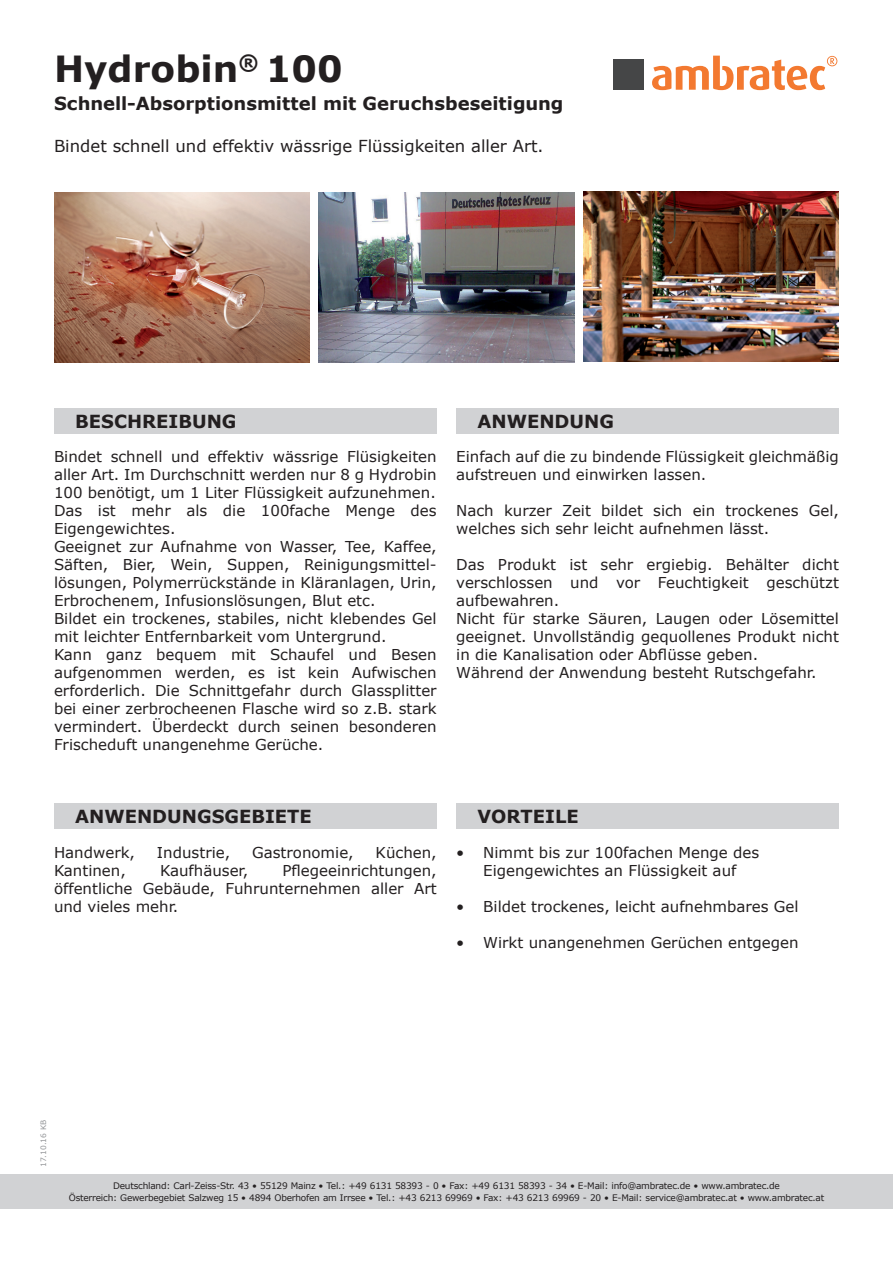
<style>
.page{position:relative;width:893px;height:1263px;background:#fff}
.page>*{position:absolute;margin:0;border:0;box-sizing:border-box;transform-origin:0 0}
.t1{font:700 36px "Verdana";color:#231f20}
.t2{font:700 18px "Verdana";color:#231f20}
.t3{font:16.5px "Verdana";color:#231f20}
.t4{font:15px/18px "Verdana";color:#231f20}
.t5{font:9px/12px "Verdana";letter-spacing:-.025em;color:#231f20;text-align:center}
.t6{font:7.5px "Verdana";color:#939598}
</style>
<div class="page">
<div style="left:0;top:1175px;width:893px;height:34px;background:#d1d2d4"></div>
<div style="left:456px;top:804px;width:383px;height:25px;background:#d1d2d4"></div>
<div style="left:456px;top:408px;width:383px;height:26px;background:#d1d2d4"></div>
<div style="left:54px;top:408px;width:383px;height:26px;background:#d1d2d4"></div>
<div style="left:54px;top:804px;width:383px;height:25px;background:#d1d2d4"></div>
<svg style="left:652px;top:56px;width:185px;height:34px"></svg>
<div style="left:613px;top:60px;width:31px;height:30px;background:#454647"></div>
<img style="left:319px;top:192px;width:255px;height:170px">
<img style="left:584px;top:191px;width:255px;height:171px">
<img style="left:54px;top:192px;width:255px;height:170px">
<h1 class="t1" style="left:54px;top:43px;width:290px">Hydrobin<sup>®</sup> 100</h1>
<p class="t2" style="left:54px;top:91px;width:511px">Schnell-Absorptionsmittel mit Geruchsbeseitigung</p>
<p class="t3" style="left:54px;top:134px;width:491px">Bindet schnell und effektiv wässrige Flüssigkeiten aller Art.</p>
<p class="t2" style="left:75px;top:409px;width:163px">BESCHREIBUNG</p>
<p class="t2" style="left:477px;top:409px;width:138px">ANWENDUNG</p>
<p class="t4" style="left:54px;top:448px;width:384px">Bindet schnell und effektiv wässrige Flüsigkeiten aller Art. Im Durchschnitt werden nur 8 g Hydrobin 100 benötigt, um 1 Liter Flüssigkeit aufzunehmen.<br>Das ist mehr als die 100fache Menge des Eigengewichtes.<br>Geeignet zur Aufnahme von Wasser, Tee, Kaffee, Säften, Bier, Wein, Suppen, Reinigungsmittel&shy;lösungen, Polymerrückstände in Kläranlagen, Urin, Erbrochenem, Infusionslösungen, Blut etc.<br>Bildet ein trockenes, stabiles, nicht klebendes Gel mit leichter Entfernbarkeit vom Untergrund.<br>Kann ganz bequem mit Schaufel und Besen aufgenommen werden, es ist kein Aufwischen erforderlich. Die Schnittgefahr durch Glassplitter bei einer zerbrocheenen Flasche wird so z.B. stark vermindert. Überdeckt durch seinen besonderen Frischeduft unangenehme Gerüche.</p>
<p class="t4" style="left:456px;top:448px;width:384px">Einfach auf die zu bindende Flüssigkeit gleichmäßig aufstreuen und einwirken lassen.</p>
<p class="t4" style="left:456px;top:502px;width:384px">Nach kurzer Zeit bildet sich ein trockenes Gel, welches sich sehr leicht aufnehmen lässt.</p>
<p class="t4" style="left:456px;top:556px;width:384px">Das Produkt ist sehr ergiebig. Behälter dicht verschlossen und vor Feuchtigkeit geschützt aufbewahren.<br>Nicht für starke Säuren, Laugen oder Lösemittel geeignet. Unvollständig gequollenes Produkt nicht in die Kanalisation oder Abflüsse geben.<br>Während der Anwendung besteht Rutschgefahr.</p>
<p class="t2" style="left:75px;top:804px;width:238px">ANWENDUNGSGEBIETE</p>
<p class="t4" style="left:54px;top:843px;width:83px">Handwerk,</p>
<p class="t4" style="left:157px;top:843px;width:75px">Industrie,</p>
<p class="t4" style="left:252px;top:843px;width:103px">Gastronomie,</p>
<p class="t4" style="left:376px;top:843px;width:63px">Küchen,</p>
<p class="t4" style="left:54px;top:861px;width:73px">Kantinen,</p>
<p class="t4" style="left:160px;top:861px;width:90px">Kaufhäuser,</p>
<p class="t4" style="left:54px;top:861px;width:384px;text-align:justify;text-indent:229px">Pflegeeinrichtungen, öffentliche Gebäude, Fuhrunternehmen aller Art und vieles mehr.</p>
<p class="t2" style="left:477px;top:804px;width:103px">VORTEILE</p>
<p class="t4" style="left:456px;top:843px;width:304px;text-align:center">• Nimmt bis zur 100fachen Menge des<br>Eigengewichtes an Flüssigkeit auf</p>
<p class="t4" style="left:456px;top:897px;width:344px">• Bildet trockenes, leicht aufnehmbares Gel</p>
<p class="t4" style="left:456px;top:933px;width:344px">• Wirkt unangenehmen Gerüchen entgegen</p>
<p class="t6" style="left:38px;top:1167px;width:49px;rotate:-90deg">17.10.16 KB</p>
<p class="t5" style="left:69px;top:1180px;width:757px">Deutschland: Carl-Zeiss-Str. 43 • 55129 Mainz • Tel.: +49 6131 58393 - 0 • Fax: +49 6131 58393 - 34 • E-Mail: info@ambratec.de • www.ambratec.de<br>Österreich: Gewerbegebiet Salzweg 15 • 4894 Oberhofen am Irrsee • Tel.: +43 6213 69969 • Fax: +43 6213 69969 - 20 • E-Mail: service@ambratec.at • www.ambratec.at</p>
</div>
